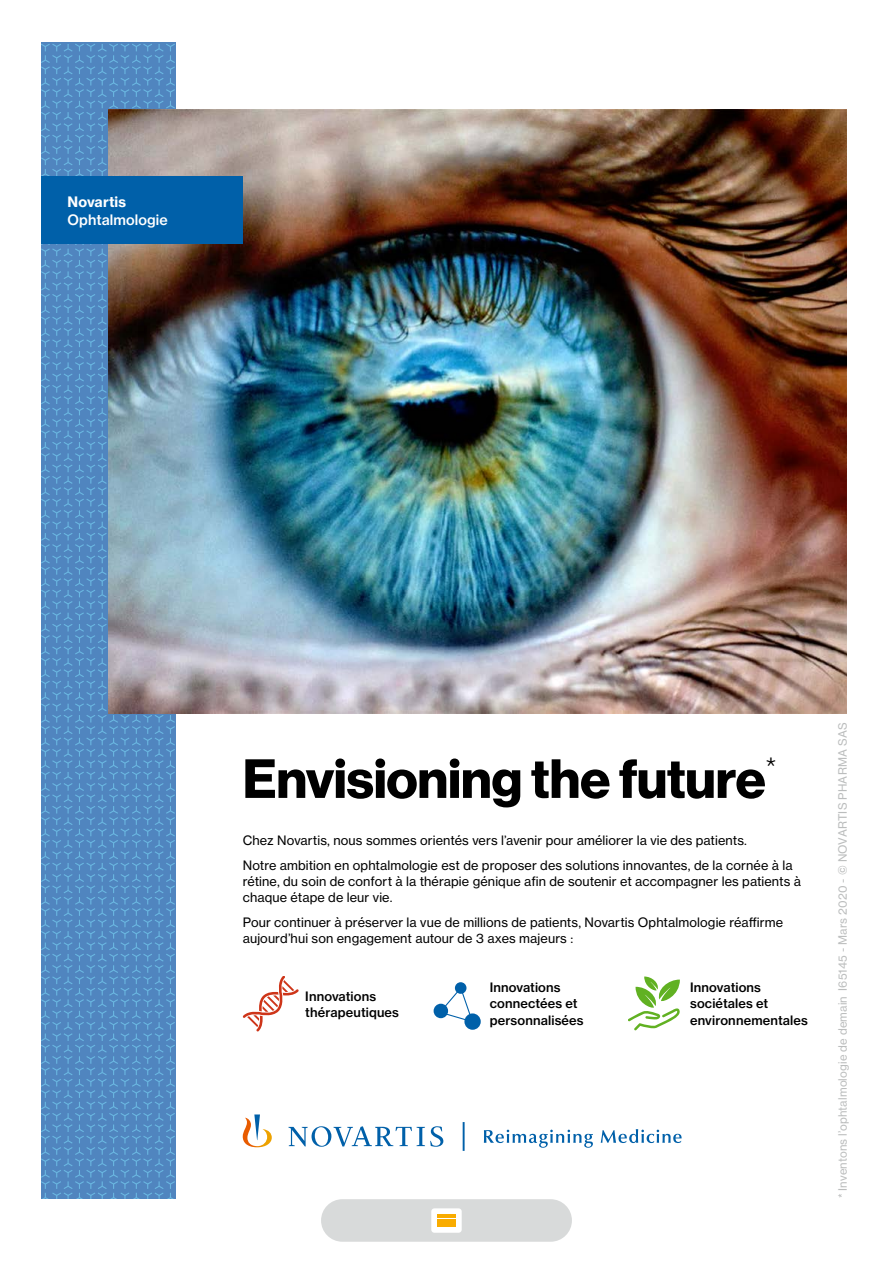
<style>
.page{position:relative;width:893px;height:1263px;background:#fff}
.page>*{position:absolute;margin:0;border:0;box-sizing:border-box;transform-origin:0 0}
.t1{font:700 54px "Volta Modern Display 75";letter-spacing:-.005em;color:#000}
.t2{font:500 14.25px "Volta Modern Text 65";letter-spacing:.005em;color:#fff}
.t3{font:700 14.25px "Volta Modern Text 75";letter-spacing:.01em;color:#fff}
.t4{font:12.75px/16.4px "Volta Modern Text 55 Roman";letter-spacing:.01em;color:#000}
.t5{font:500 12.75px/16.4px "Volta Modern Text 65";letter-spacing:.01em;color:#000}
.t6{font:11.4px "Volta Modern Text 55 Roman";letter-spacing:.015em;color:#bbbdbd}
</style>
<div class="page">
<svg style="left:484px;top:1130px;width:109px;height:18px"></svg>
<svg style="left:601px;top:1129px;width:81px;height:14px"></svg>
<svg style="left:243px;top:1114px;width:29px;height:33px"></svg>
<svg style="left:288px;top:1126px;width:155px;height:21px"></svg>
<hr style="left:463px;top:1122px;width:2px;height:29px;background:#0060a9">
<svg style="left:41px;top:43px;width:135px;height:1155px;background:#538bc2"></svg>
<img style="left:109px;top:110px;width:738px;height:603px">
<div style="left:41px;top:177px;width:202px;height:67px;background:#0060a9"></div>
<div style="left:455px;top:982px;width:11px;height:12px;background:#0060a9;border-radius:50%"></div>
<div style="left:434px;top:1004px;width:14px;height:14px;background:#0060a9;border-radius:50%"></div>
<div style="left:464px;top:1013px;width:17px;height:17px;background:#0060a9;border-radius:50%"></div>
<svg style="left:438px;top:986px;width:36px;height:37px"></svg>
<svg style="left:629px;top:976px;width:50px;height:54px"></svg>
<svg style="left:243px;top:976px;width:56px;height:55px"></svg>
<div style="left:321px;top:1199px;width:251px;height:43px;background:#d8dada;border-radius:21px"></div>
<div style="left:431px;top:1208px;width:31px;height:25px;background:#fff;border-radius:3px"></div>
<hr style="left:437px;top:1214px;width:19px;height:3px;background:#f9ac00">
<hr style="left:437px;top:1219px;width:19px;height:3px;background:#f9ac00">
<hr style="left:437px;top:1223px;width:19px;height:3px;background:#f9ac00">
<p class="t3" style="left:68px;top:193px;width:60px">Novartis</p>
<p class="t2" style="left:68px;top:211px;width:102px">Ophtalmologie</p>
<h1 class="t1" style="left:243px;top:747px;width:535px">Envisioning the future<sup>*</sup></h1>
<p class="t4" style="left:243px;top:828px;width:551px;line-height:24.5px">Chez Novartis, nous sommes orientés vers l’avenir pour améliorer la vie des patients.<br>Notre ambition en ophtalmologie est de proposer des solutions innovantes, de la cornée à la</p>
<p class="t4" style="left:243px;top:873px;width:560px">rétine, du soin de confort à la thérapie génique afin de soutenir et accompagner les patients à chaque étape de leur vie.</p>
<p class="t4" style="left:243px;top:914px;width:542px">Pour continuer à préserver la vue de millions de patients, Novartis Ophtalmologie réaffirme aujourd’hui son engagement autour de 3 axes majeurs :</p>
<p class="t5" style="left:305px;top:988px;width:95px">Innovations thérapeutiques</p>
<p class="t5" style="left:490px;top:979px;width:72px">Innovations</p>
<p class="t5" style="left:490px;top:995px;width:95px">connectées et personnalisées</p>
<p class="t5" style="left:690px;top:979px;width:119px">Innovations sociétales et environnementales</p>
<p class="t6" style="left:836px;top:991px;width:270px;rotate:-90deg">I65145 - Mars 2020 - © NOVARTIS PHARMA SAS</p>
<p class="t6" style="left:836px;top:1198px;width:204px;rotate:-90deg">* Inventons l’ophtalmologie de demain</p>
</div>
